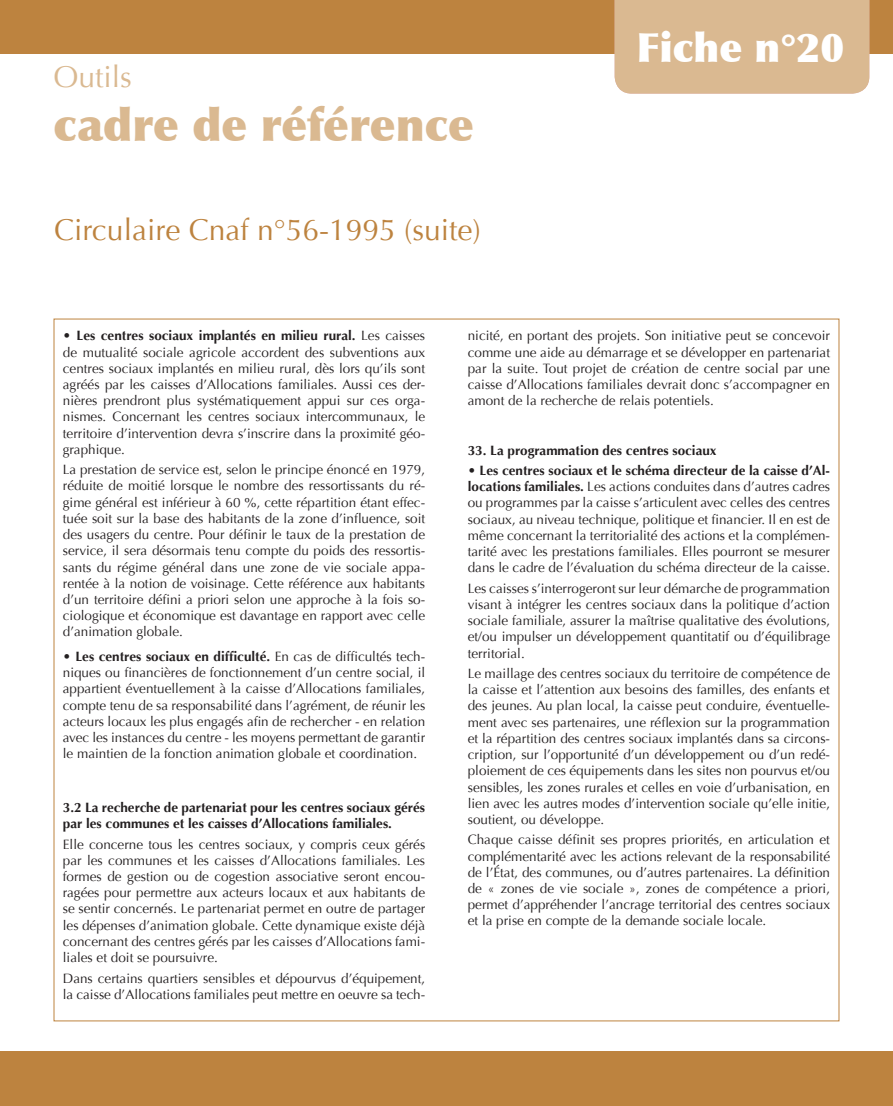
<style>
.page{position:relative;width:893px;height:1106px;background:#fff}
.page>*{position:absolute;margin:0;border:0;box-sizing:border-box;transform-origin:0 0}
.t1{font:900 45px "Optima";color:#dab991}
.t2{font:900 40.05px "Optima";color:#fff}
.t3{font:30px "Optima";color:#bd833f}
.t4{font:30px "Optima";color:#dab991}
.t5{font:13.5px/16.2px "Optima";color:#231f20;text-align:justify}
.t6{font:700 13.5px/16.2px "Optima";color:#231f20}
.s1{font-weight:700}
</style>
<div class="page">
<div style="left:0;top:1052px;width:893px;height:54px;background:#bd833f"></div>
<div style="left:0;top:0;width:893px;height:53px;background:#bd833f"></div>
<div style="left:615px;top:0;width:254px;height:94px;background:#dab991"></div>
<h3 class="t4" style="left:53px;top:60px;width:80px">Outils</h3>
<h1 class="t1" style="left:53px;top:98px;width:422px">cadre de référence</h1>
<h3 class="t3" style="left:54px;top:213px;width:428px">Circulaire Cnaf n°56-1995 (suite)</h3>
<h2 class="t2" style="left:636px;top:24px;width:210px">Fiche n°20</h2>
<h2 class="t2" style="left:797px;top:24px;width:25px">1</h2>
<p class="t5" style="left:63px;top:328px;width:364px">• <span class="s1">Les centres sociaux implantés en milieu rural.</span> Les caisses de mutualité sociale agricole accordent des subventions aux centres sociaux implantés en milieu rural, dès lors qu’ils sont agréés par les caisses d’Allocations familiales. Aussi ces der&shy;nières prendront plus systématiquement appui sur ces orga&shy;nismes. Concernant les centres sociaux intercommunaux, le territoire d’intervention devra s’inscrire dans la proximité géo&shy;graphique.</p>
<p class="t5" style="left:63px;top:462px;width:364px">La prestation de service est, selon le principe énoncé en 1979, réduite de moitié lorsque le nombre des ressortissants du ré&shy;gime général est inférieur à 60 %, cette répartition étant effec&shy;tuée soit sur la base des habitants de la zone d’influence, soit des usagers du centre. Pour définir le taux de la prestation de service, il sera désormais tenu compte du poids des ressortis&shy;sants du régime général dans une zone de vie sociale appa&shy;rentée à la notion de voisinage. Cette référence aux habitants d’un territoire défini a priori selon une approche à la fois so&shy;ciologique et économique est davantage en rapport avec celle d’animation globale.</p>
<p class="t5" style="left:63px;top:648px;width:364px">• <span class="s1">Les centres sociaux en difficulté.</span> En cas de difficultés tech&shy;niques ou financières de fonctionnement d’un centre social, il appartient éventuellement à la caisse d’Allocations familiales, compte tenu de sa responsabilité dans l’agrément, de réunir les acteurs locaux les plus engagés afin de rechercher - en relation avec les instances du centre - les moyens permettant de garantir le maintien de la fonction animation globale et coordination.</p>
<p class="t6" style="left:63px;top:799px;width:364px">3.2 La recherche de partenariat pour les centres sociaux gérés par les communes et les caisses d’Allocations familiales.</p>
<p class="t5" style="left:63px;top:836px;width:364px">Elle concerne tous les centres sociaux, y compris ceux gérés par les communes et les caisses d’Allocations familiales. Les formes de gestion ou de cogestion associative seront encou&shy;ragées pour permettre aux acteurs locaux et aux habitants de se sentir concernés. Le partenariat permet en outre de partager les dépenses d’animation globale. Cette dynamique existe déjà concernant des centres gérés par les caisses d’Allocations fami&shy;liales et doit se poursuivre.</p>
<p class="t5" style="left:63px;top:970px;width:364px">Dans certains quartiers sensibles et dépourvus d’équipement, la caisse d’Allocations familiales peut mettre en oeuvre sa tech-</p>
<p class="t5" style="left:468px;top:328px;width:364px">nicité, en portant des projets. Son initiative peut se concevoir comme une aide au démarrage et se développer en partenariat par la suite. Tout projet de création de centre social par une caisse d’Allocations familiales devrait donc s’accompagner en amont de la recherche de relais potentiels.</p>
<p class="t6" style="left:468px;top:442px;width:250px">33. La programmation des centres sociaux</p>
<p class="t5" style="left:468px;top:462px;width:364px">• <span class="s1">Les centres sociaux et le schéma directeur de la caisse d’Al&shy;locations familiales.</span> Les actions conduites dans d’autres cadres ou programmes par la caisse s’articulent avec celles des centres sociaux, au niveau technique, politique et financier. Il en est de même concernant la territorialité des actions et la complémen&shy;tarité avec les prestations familiales. Elles pourront se mesurer dans le cadre de l’évaluation du schéma directeur de la caisse.</p>
<p class="t5" style="left:468px;top:580px;width:364px">Les caisses s’interrogeront sur leur démarche de programmation visant à intégrer les centres sociaux dans la politique d’action sociale familiale, assurer la maîtrise qualitative des évolutions, et/ou impulser un développement quantitatif ou d’équilibrage territorial.</p>
<p class="t5" style="left:468px;top:665px;width:364px">Le maillage des centres sociaux du territoire de compétence de la caisse et l’attention aux besoins des familles, des enfants et des jeunes. Au plan local, la caisse peut conduire, éventuelle&shy;ment avec ses partenaires, une réflexion sur la programmation et la répartition des centres sociaux implantés dans sa circons&shy;cription, sur l’opportunité d’un développement ou d’un redé&shy;ploiement de ces équipements dans les sites non pourvus et/ou sensibles, les zones rurales et celles en voie d’urbanisation, en lien avec les autres modes d’intervention sociale qu’elle initie, soutient, ou développe.</p>
<p class="t5" style="left:468px;top:832px;width:364px">Chaque caisse définit ses propres priorités, en articulation et complémentarité avec les actions relevant de la responsabilité de l’État, des communes, ou d’autres partenaires. La définition de « zones de vie sociale », zones de compétence a priori, permet d’appréhender l’ancrage territorial des centres sociaux et la prise en compte de la demande sociale locale.</p>
</div>
